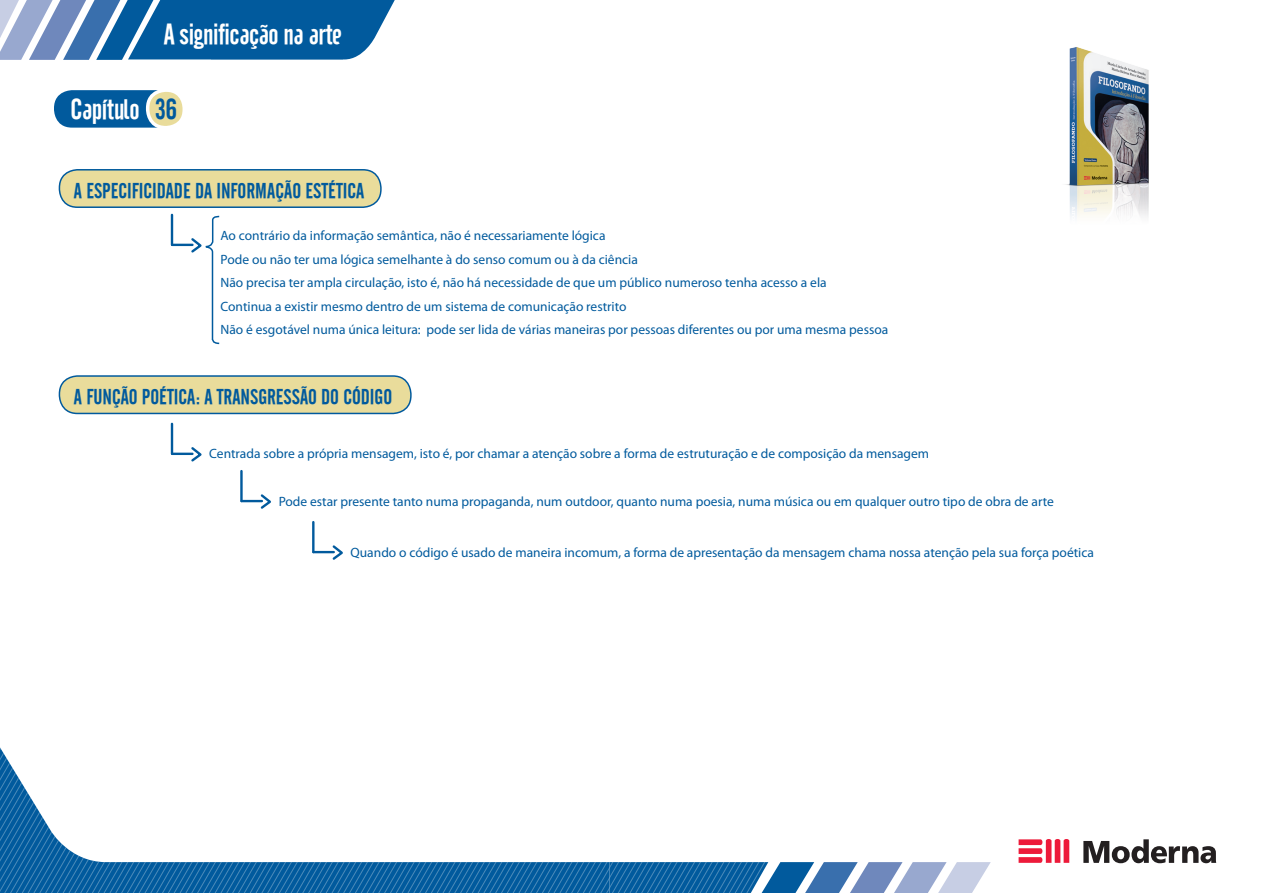
<style>
.page{position:relative;width:1263px;height:893px;background:#fff}
.page>*{position:absolute;margin:0;border:0;box-sizing:border-box;transform-origin:0 0}
.t1{font:28.8px "Cafeta";letter-spacing:-.015em;color:#fff}
.t2{font:28.8px "Cafeta";color:#015a9d}
.t3{font:28.5px "Cafeta";letter-spacing:-.015em;color:#fff}
.t4{font:21px "Cafeta";color:#015a9d}
.t5{font:13.5px "Myriad Pro";color:#015a9d}
</style>
<div class="page">
<svg style="left:0;top:747px;width:609px;height:146px"></svg>
<svg style="left:609px;top:862px;width:382px;height:31px;background:#5e90be"></svg>
<svg style="left:1018px;top:839px;width:51px;height:24px"></svg>
<svg style="left:1083px;top:839px;width:133px;height:24px"></svg>
<img style="left:1065px;top:47px;width:84px;height:170px">
<div style="left:54px;top:90px;width:130px;height:38px;background:#015a9d;border-radius:18px"></div>
<div style="left:148px;top:90px;width:36px;height:38px;background:#e9dc9b;border-radius:18px"></div>
<div style="left:146px;top:88px;width:40px;height:41px;border:3px solid #fff;border-radius:18px"></div>
<svg style="left:0;top:0;width:395px;height:60px;background:#3b7bb1"></svg>
<div style="left:59px;top:170px;width:322px;height:37px;background:#e9dc9b;border-radius:18px"></div>
<div style="left:59px;top:169px;width:323px;height:39px;border:2px solid #015a9d;border-radius:18px"></div>
<div style="left:59px;top:376px;width:352px;height:37px;background:#e9dc9b;border-radius:18px"></div>
<div style="left:59px;top:375px;width:353px;height:39px;border:2px solid #015a9d;border-radius:18px"></div>
<hr style="left:172px;top:244px;width:20px;height:2px;background:#015a9d">
<hr style="left:171px;top:215px;width:2px;height:30px;background:#015a9d">
<svg style="left:189px;top:447px;width:13px;height:15px"></svg>
<hr style="left:172px;top:453px;width:20px;height:2px;background:#015a9d">
<hr style="left:171px;top:424px;width:2px;height:30px;background:#015a9d">
<svg style="left:259px;top:494px;width:12px;height:15px"></svg>
<hr style="left:242px;top:500px;width:20px;height:2px;background:#015a9d">
<hr style="left:240px;top:471px;width:3px;height:30px;background:#015a9d">
<svg style="left:330px;top:545px;width:13px;height:15px"></svg>
<hr style="left:313px;top:551px;width:21px;height:2px;background:#015a9d">
<hr style="left:312px;top:522px;width:2px;height:30px;background:#015a9d">
<svg style="left:189px;top:215px;width:31px;height:130px"></svg>
<p class="t3" style="left:164px;top:18px;width:181px">A significação na arte</p>
<p class="t1" style="left:70px;top:93px;width:71px">Capítulo</p>
<p class="t2" style="left:155px;top:93px;width:23px">36</p>
<p class="t4" style="left:74px;top:179px;width:292px">A ESPECIFICIDADE DA INFORMAÇÃO ESTÉTICA</p>
<p class="t5" style="left:221px;top:227px;width:386px">Ao contrário da informação semântica, não é necessariamente lógica</p>
<p class="t5" style="left:221px;top:251px;width:419px">Pode ou não ter uma lógica semelhante à do senso comum ou à da ciência</p>
<p class="t5" style="left:221px;top:274px;width:608px">Não precisa ter ampla circulação, isto é, não há necessidade de que um público numeroso tenha acesso a ela</p>
<p class="t5" style="left:221px;top:298px;width:407px">Continua a existir mesmo dentro de um sistema de comunicação restrito</p>
<p class="t5" style="left:221px;top:321px;width:669px">Não é esgotável numa única leitura: pode ser lida de várias maneiras por pessoas diferentes ou por uma mesma pessoa</p>
<p class="t4" style="left:74px;top:385px;width:320px">A FUNÇÃO POÉTICA: A TRANSGRESSÃO DO CÓDIGO</p>
<p class="t5" style="left:209px;top:445px;width:721px">Centrada sobre a própria mensagem, isto é, por chamar a atenção sobre a forma de estruturação e de composição da mensagem</p>
<p class="t5" style="left:279px;top:493px;width:777px">Pode estar presente tanto numa propaganda, num outdoor, quanto numa poesia, numa música ou em qualquer outro tipo de obra de arte</p>
<p class="t5" style="left:351px;top:544px;width:745px">Quando o código é usado de maneira incomum, a forma de apresentação da mensagem chama nossa atenção pela sua força poética</p>
</div>
